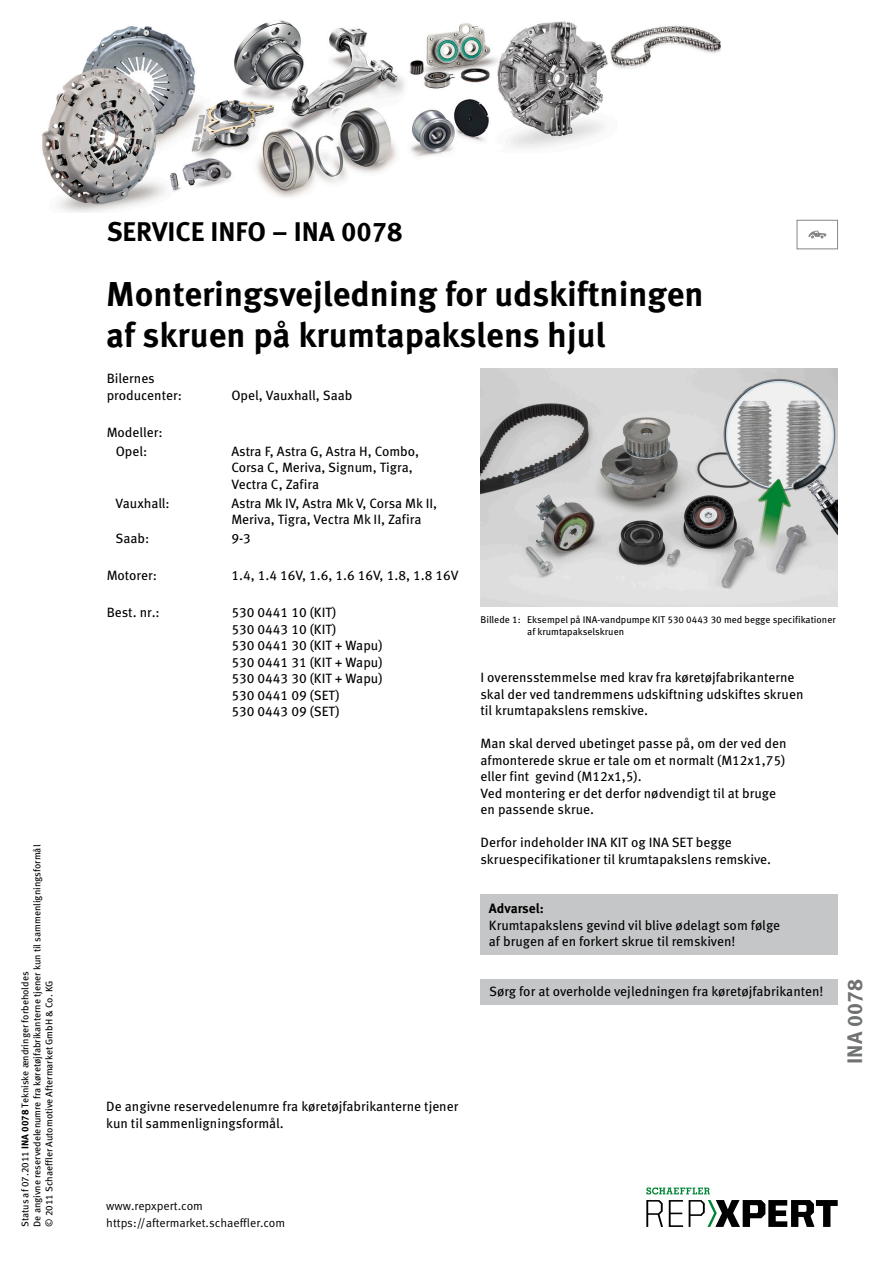
<style>
.page{position:relative;width:893px;height:1263px;background:#fff}
.page>*{position:absolute;margin:0;border:0;box-sizing:border-box;transform-origin:0 0}
.NADPIS_hlavní{font:700 34.5px/41.4px "Meta Pro";color:#000}
.SERVICE_INFO{font:700 27px "Meta Pro";color:#000}
.t1{font:700 21px "Meta Pro";color:#6f7172}
.NORMAL_book{font:13.5px/16.5px "Meta Pro";color:#000}
.TABULKA{font:13.5px/16.5px "Meta Pro";color:#000}
.RASTR_text_běžný{font:13.5px "Meta Pro";color:#000}
.BOLD_normal{font:700 13.5px "Meta Pro";color:#000}
.t2{font:12px "Meta Pro Norm";color:#000}
.VYDÁNÍ_datum{font:9.75px/12px "Meta Pro";color:#000}
.OBRAZ{font:9.75px/12.8px "Meta Pro";color:#000}
.s1{font-weight:700}
</style>
<div class="page">
<div style="left:480px;top:894px;width:357px;height:61px;background:#c5c6c7"></div>
<img style="left:480px;top:369px;width:358px;height:238px">
<div style="left:480px;top:980px;width:358px;height:25px;background:#c5c6c7"></div>
<div style="left:797px;top:220px;width:41px;height:29px;border:1px solid #868789"></div>
<svg style="left:808px;top:231px;width:18px;height:7px"></svg>
<img style="left:42px;top:20px;width:679px;height:193px">
<svg style="left:646px;top:1200px;width:17px;height:27px"></svg>
<svg style="left:669px;top:1200px;width:14px;height:27px"></svg>
<svg style="left:689px;top:1200px;width:149px;height:27px"></svg>
<svg style="left:646px;top:1187px;width:64px;height:7px"></svg>
<p class="VYDÁNÍ_datum" style="left:19px;top:1227px;width:383px;rotate:-90deg">Status af 07.2011 <span class="s1">INA 0078</span> Tekniske ændringer forbeholdes<br>De angivne reservedelenumre fra køretøjfabrikanterne tjener kun til sammenligningsformål © 2011 Schaeffler Automotive Aftermarket GmbH &amp; Co. KG</p>
<p class="SERVICE_INFO" style="left:107px;top:210px;width:297px">SERVICE INFO – INA 0078</p>
<p class="NADPIS_hlavní" style="left:106px;top:271px;width:599px">Monteringsvejledning for udskiftningen af skruen på krumtapakslens hjul</p>
<p class="TABULKA" style="left:107px;top:369px;width:77px">Bilernes producenter:</p>
<p class="TABULKA" style="left:231px;top:386px;width:123px">Opel, Vauxhall, Saab</p>
<p class="TABULKA" style="left:107px;top:423px;width:58px">Modeller:</p>
<p class="TABULKA" style="left:116px;top:442px;width:33px">Opel:</p>
<p class="TABULKA" style="left:231px;top:442px;width:189px">Astra F, Astra G, Astra H, Combo,<br>Corsa C, Meriva, Signum, Tigra,<br>Vectra C, Zafira</p>
<p class="TABULKA" style="left:116px;top:494px;width:56px">Vauxhall:</p>
<p class="TABULKA" style="left:231px;top:494px;width:207px">Astra Mk IV, Astra Mk V, Corsa Mk II,<br>Meriva, Tigra, Vectra Mk II, Zafira</p>
<p class="TABULKA" style="left:116px;top:529px;width:35px">Saab:</p>
<p class="TABULKA" style="left:231px;top:529px;width:21px">9-3</p>
<p class="TABULKA" style="left:107px;top:566px;width:52px">Motorer:</p>
<p class="TABULKA" style="left:231px;top:566px;width:229px">1.4, 1.4 16V, 1.6, 1.6 16V, 1.8, 1.8 16V</p>
<p class="TABULKA" style="left:107px;top:604px;width:55px">Best. nr.:</p>
<p class="TABULKA" style="left:231px;top:604px;width:106px">530 0441 10 (KIT)</p>
<p class="TABULKA" style="left:231px;top:620px;width:106px">530 0443 10 (KIT)</p>
<p class="TABULKA" style="left:231px;top:637px;width:153px">530 0441 30 (KIT + Wapu)</p>
<p class="TABULKA" style="left:231px;top:653px;width:153px">530 0441 31 (KIT + Wapu)</p>
<p class="TABULKA" style="left:231px;top:670px;width:153px">530 0443 30 (KIT + Wapu)</p>
<p class="TABULKA" style="left:231px;top:686px;width:110px">530 0441 09 (SET)</p>
<p class="TABULKA" style="left:231px;top:703px;width:110px">530 0443 09 (SET)</p>
<p class="OBRAZ" style="left:527px;top:612px;width:310px;text-indent:-47px">Billede 1: Eksempel på INA-vandpumpe KIT 530 0443 30 med begge specifikationer af krumtapakselskruen</p>
<p class="NORMAL_book" style="left:480px;top:668px;width:325px">I overensstemmelse med krav fra køretøjfabrikanterne skal der ved tandremmens udskiftning udskiftes skruen til krumtapakslens remskive.</p>
<p class="NORMAL_book" style="left:480px;top:734px;width:308px;text-align:justify">Man skal derved ubetinget passe på, om der ved den afmonterede skrue er tale om et normalt (M12x1,75) eller fint gevind (M12x1,5).</p>
<p class="NORMAL_book" style="left:480px;top:784px;width:297px">Ved montering er det derfor nødvendigt til at bruge en passende skrue.</p>
<p class="NORMAL_book" style="left:480px;top:833px;width:292px">Derfor indeholder INA KIT og INA SET begge skruespecifikationer til krumtapakslens remskive.</p>
<p class="BOLD_normal" style="left:489px;top:898px;width:57px">Advarsel:</p>
<p class="NORMAL_book" style="left:489px;top:916px;width:293px">Krumtapakslens gevind vil blive ødelagt som følge af brugen af en forkert skrue til remskiven!</p>
<p class="RASTR_text_běžný" style="left:489px;top:981px;width:336px">Sørg for at overholde vejledningen fra køretøjfabrikanten!</p>
<h3 class="t1" style="left:838px;top:1064px;width:86px;rotate:-90deg">INA 0078</h3>
<p class="NORMAL_book" style="left:106px;top:1097px;width:354px">De angivne reservedelenumre fra køretøjfabrikanterne tjener kun til sammenligningsformål.</p>
<p class="t2" style="left:106px;top:1197px;width:98px">www.repxpert.com</p>
<p class="t2" style="left:106px;top:1213px;width:180px">https://aftermarket.schaeffler.com</p>
</div>
